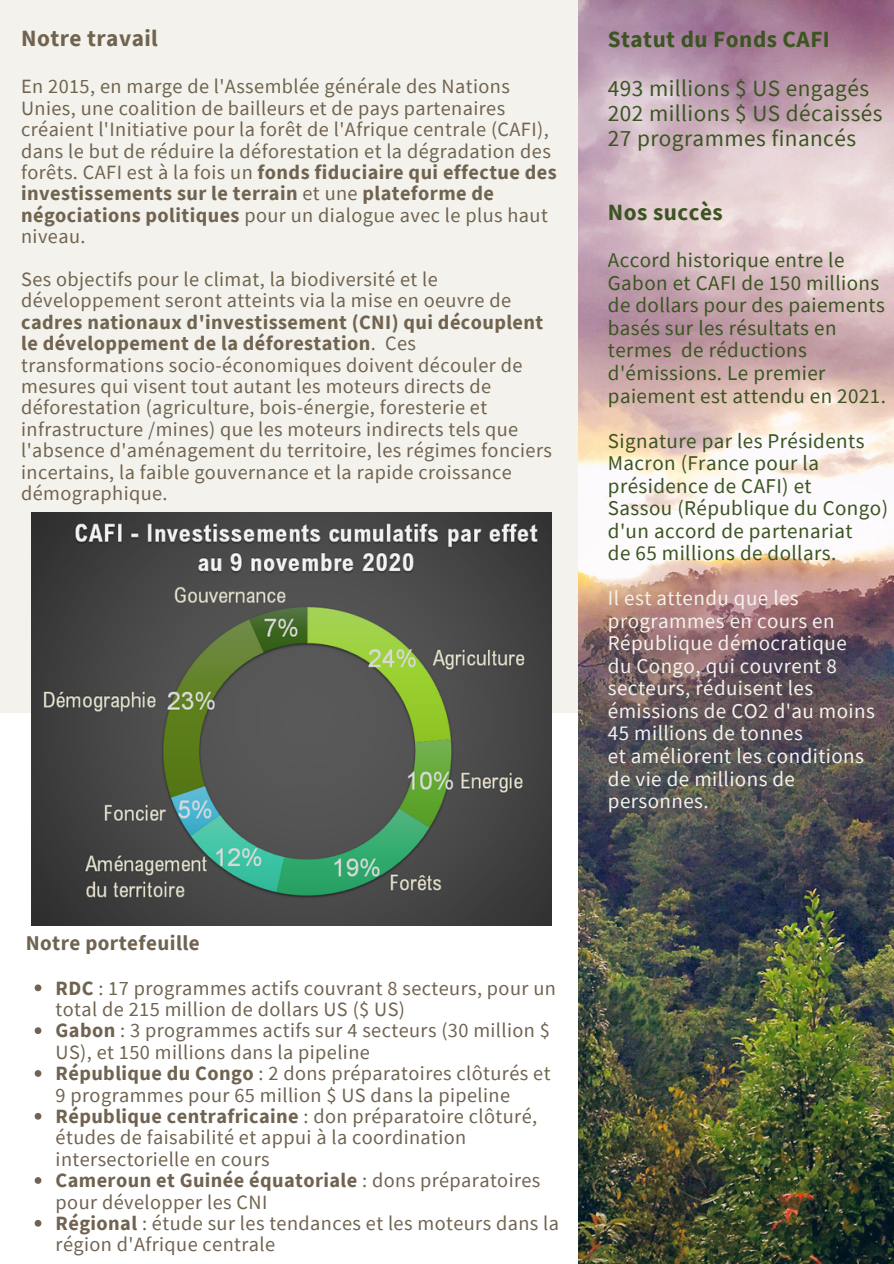
<style>
.page{position:relative;width:894px;height:1264px;background:#fff}
.page>*{position:absolute;margin:0;border:0;box-sizing:border-box;transform-origin:0 0}
.t1{font:23.25px "Source Sans Pro";letter-spacing:.02em;color:#3b5421}
.t2{font:700 23.25px "Source Sans Pro";letter-spacing:.02em;color:#3b5421}
.t3{font:700 23.25px "Source Sans Pro";letter-spacing:.02em;color:#706451}
.t4{font:21px "Source Sans Pro";letter-spacing:.02em;color:#3b5421}
.t5{font:21px "Source Sans Pro";letter-spacing:.02em;color:#f4f2ec}
.t6{font:700 21px "Source Sans Pro";letter-spacing:.02em;color:#706451}
.t7{font:20.25px/21.5px "Source Sans Pro";letter-spacing:.02em;color:#706451}
.s1{font-weight:700}
</style>
<div class="page">
<div style="left:0;top:0;width:893px;height:712px;background:#f4f2ec"></div>
<img style="left:578px;top:0;width:315px;height:1263px">
<svg style="left:35px;top:984px;width:6px;height:7px"></svg>
<svg style="left:35px;top:1027px;width:6px;height:7px"></svg>
<svg style="left:35px;top:1070px;width:6px;height:6px"></svg>
<svg style="left:35px;top:1112px;width:6px;height:7px"></svg>
<svg style="left:35px;top:1177px;width:6px;height:6px"></svg>
<svg style="left:35px;top:1220px;width:6px;height:6px"></svg>
<img style="left:31px;top:512px;width:520px;height:413px">
<p class="t3" style="left:21px;top:23px;width:138px">Notre travail</p>
<p class="t7" style="left:21px;top:75px;width:537px">En 2015, en marge de l'Assemblée générale des Nations Unies, une coalition de bailleurs et de pays partenaires créaient l'Initiative pour la forêt de l'Afrique centrale (CAFI), dans le but de réduire la déforestation et la dégradation des forêts. CAFI est à la fois un <span class="s1">fonds fiduciaire qui effectue des investissements sur le terrain</span> et une <span class="s1">plateforme de négociations politiques</span> pour un dialogue avec le plus haut niveau.</p>
<p class="t7" style="left:21px;top:268px;width:523px">Ses objectifs pour le climat, la biodiversité et le développement seront atteints via la mise en oeuvre de <span class="s1">cadres nationaux d'investissement (CNI) qui découplent le développement de la déforestation</span>. Ces</p>
<p class="t7" style="left:21px;top:354px;width:532px">transformations socio-économiques doivent découler de mesures qui visent tout autant les moteurs directs de déforestation (agriculture, bois-énergie, foresterie et infrastructure /mines) que les moteurs indirects tels que l'absence d'aménagement du territoire, les régimes fonciers incertains, la faible gouvernance et la rapide croissance démographique.</p>
<p class="t6" style="left:26px;top:928px;width:175px">Notre portefeuille</p>
<p class="t7" style="left:56px;top:976px;width:501px"><span class="s1">RDC</span> : 17 programmes actifs couvrant 8 secteurs, pour un total de 215 million de dollars US ($ US)</p>
<p class="t7" style="left:56px;top:1019px;width:495px"><span class="s1">Gabon</span> : 3 programmes actifs sur 4 secteurs (30 million $<br>US), et 150 millions dans la pipeline</p>
<p class="t7" style="left:56px;top:1062px;width:496px"><span class="s1">République du Congo</span> : 2 dons préparatoires clôturés et<br>9 programmes pour 65 million $ US dans la pipeline</p>
<p class="t7" style="left:56px;top:1105px;width:483px"><span class="s1">République centrafricaine</span> : don préparatoire clôturé, études de faisabilité et appui à la coordination intersectorielle en cours</p>
<p class="t7" style="left:56px;top:1169px;width:486px"><span class="s1">Cameroun et Guinée équatoriale</span> : dons préparatoires pour développer les CNI</p>
<p class="t7" style="left:56px;top:1212px;width:505px"><span class="s1">Régional</span> : étude sur les tendances et les moteurs dans la région d'Afrique centrale</p>
<p class="t2" style="left:607px;top:24px;width:223px">Statut du Fonds CAFI</p>
<p class="t1" style="left:607px;top:73px;width:263px">493 millions $ US engagés</p>
<p class="t1" style="left:607px;top:98px;width:276px">202 millions $ US décaissés</p>
<p class="t1" style="left:607px;top:123px;width:249px">27 programmes financés</p>
<p class="t2" style="left:607px;top:197px;width:116px">Nos succès</p>
<p class="t4" style="left:607px;top:247px;width:238px">Accord historique entre le</p>
<p class="t4" style="left:607px;top:269px;width:273px">Gabon et CAFI de 150 millions</p>
<p class="t4" style="left:607px;top:292px;width:278px">de dollars pour des paiements</p>
<p class="t4" style="left:607px;top:314px;width:230px">basés sur les résultats en</p>
<p class="t4" style="left:607px;top:337px;width:200px">termes de réductions</p>
<p class="t4" style="left:607px;top:359px;width:219px">d'émissions. Le premier</p>
<p class="t4" style="left:607px;top:382px;width:279px">paiement est attendu en 2021.</p>
<p class="t4" style="left:607px;top:427px;width:258px">Signature par les Présidents</p>
<p class="t4" style="left:607px;top:449px;width:212px">Macron (France pour la</p>
<p class="t4" style="left:607px;top:472px;width:205px">présidence de CAFI) et</p>
<p class="t4" style="left:607px;top:494px;width:281px">Sassou (République du Congo)</p>
<p class="t4" style="left:607px;top:517px;width:246px">d'un accord de partenariat</p>
<p class="t4" style="left:607px;top:539px;width:230px">de 65 millions de dollars.</p>
<p class="t5" style="left:607px;top:584px;width:192px">Il est attendu que les</p>
<p class="t5" style="left:607px;top:607px;width:228px">programmes en cours en</p>
<p class="t5" style="left:607px;top:629px;width:240px">République démocratique</p>
<p class="t5" style="left:607px;top:652px;width:230px">du Congo, qui couvrent 8</p>
<p class="t5" style="left:607px;top:674px;width:207px">secteurs, réduisent les</p>
<p class="t5" style="left:607px;top:697px;width:268px">émissions de CO2 d'au moins</p>
<p class="t5" style="left:607px;top:719px;width:196px">45 millions de tonnes</p>
<p class="t5" style="left:607px;top:742px;width:257px">et améliorent les conditions</p>
<p class="t5" style="left:607px;top:764px;width:188px">de vie de millions de</p>
<p class="t5" style="left:607px;top:787px;width:102px">personnes.</p>
</div>
